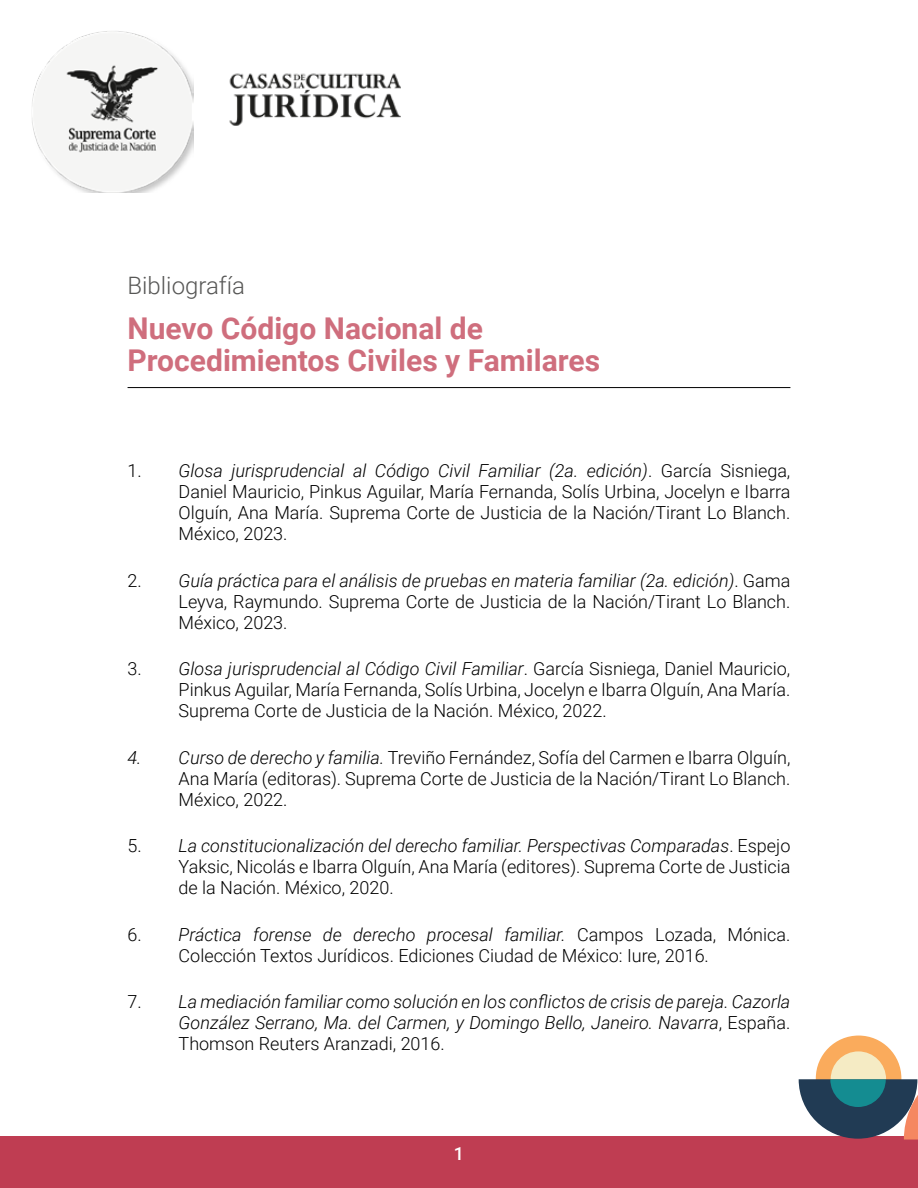
<style>
.page{position:relative;width:918px;height:1188px;background:#fff}
.page>*{position:absolute;margin:0;border:0;box-sizing:border-box;transform-origin:0 0}
.t1{font:700 30px/32.4px "Roboto";color:#cf6e7d}
.t2{font:300 24px "Roboto";color:#575756}
.t3{font:300 18px/21px "Roboto";color:#000;text-align:justify}
.t4{font:italic 300 18px/21px "Roboto";color:#000;text-align:justify}
.t5{font:500 18px "Roboto";color:#fff}
.s1{font-style:italic}
.s2{font-style:normal}
</style>
<div class="page">
<div style="left:0;top:1137px;width:918px;height:51px;background:#bf3d52"></div>
<img style="left:32px;top:31px;width:161px;height:161px">
<img style="left:229px;top:73px;width:172px;height:53px">
<svg style="left:799px;top:1036px;width:119px;height:104px"></svg>
<hr style="left:128px;top:387px;width:662px;height:1px;background:#000">
<h2 class="t2" style="left:128px;top:269px;width:119px">Bibliografía</h2>
<h1 class="t1" style="left:128px;top:311px;width:474px">Nuevo Código Nacional de<br>Procedimientos Civiles y Familares</h1>
<p class="t3" style="left:179px;top:460px;width:613px;text-indent:-51px">1. <span class="s1">Glosa jurisprudencial al Código Civil Familiar (2a. edición)</span>. García Sisniega, Daniel Mauricio, Pinkus Aguilar, María Fernanda, Solís Urbina, Jocelyn e Ibarra Olguín, Ana María. Suprema Corte de Justicia de la Nación/Tirant Lo Blanch.<br>México, 2023.</p>
<p class="t3" style="left:179px;top:569px;width:613px;text-indent:-51px">2. <span class="s1">Guía práctica para el análisis de pruebas en materia familiar (2a. edición)</span>. Gama Leyva, Raymundo. Suprema Corte de Justicia de la Nación/Tirant Lo Blanch.<br>México, 2023.</p>
<p class="t3" style="left:179px;top:658px;width:613px;text-indent:-51px">3. <span class="s1">Glosa jurisprudencial al Código Civil Familiar</span>. García Sisniega, Daniel Mauricio, Pinkus Aguilar, María Fernanda, Solís Urbina, Jocelyn e Ibarra Olguín, Ana María.<br>Suprema Corte de Justicia de la Nación. México, 2022.</p>
<p class="t3" style="left:179px;top:746px;width:613px;text-indent:-51px"><span class="s1">4. Curso de derecho y familia.</span> Treviño Fernández, Sofía del Carmen e Ibarra Olguín, Ana María (editoras). Suprema Corte de Justicia de la Nación/Tirant Lo Blanch.<br>México, 2022.</p>
<p class="t3" style="left:179px;top:835px;width:613px;text-indent:-51px">5. <span class="s1">La constitucionalización del derecho familiar. Perspectivas Comparadas</span>. Espejo Yaksic, Nicolás e Ibarra Olguín, Ana María (editores). Suprema Corte de Justicia de la Nación. México, 2020.</p>
<p class="t3" style="left:179px;top:923px;width:613px;text-indent:-51px">6. <span class="s1">Práctica forense de derecho procesal familiar.</span> Campos Lozada, Mónica.<br>Colección Textos Jurídicos. Ediciones Ciudad de México: Iure, 2016.</p>
<p class="t4" style="left:179px;top:991px;width:613px;text-indent:-51px"><span class="s2">7.</span> La mediación familiar como solución en los conflictos de crisis de pareja. Cazorla González Serrano, Ma. del Carmen, y Domingo Bello, Janeiro. Navarra<span class="s2">, España.<br>Thomson Reuters Aranzadi, 2016.</span></p>
<p class="t5" style="left:454px;top:1141px;width:12px">1</p>
</div>
